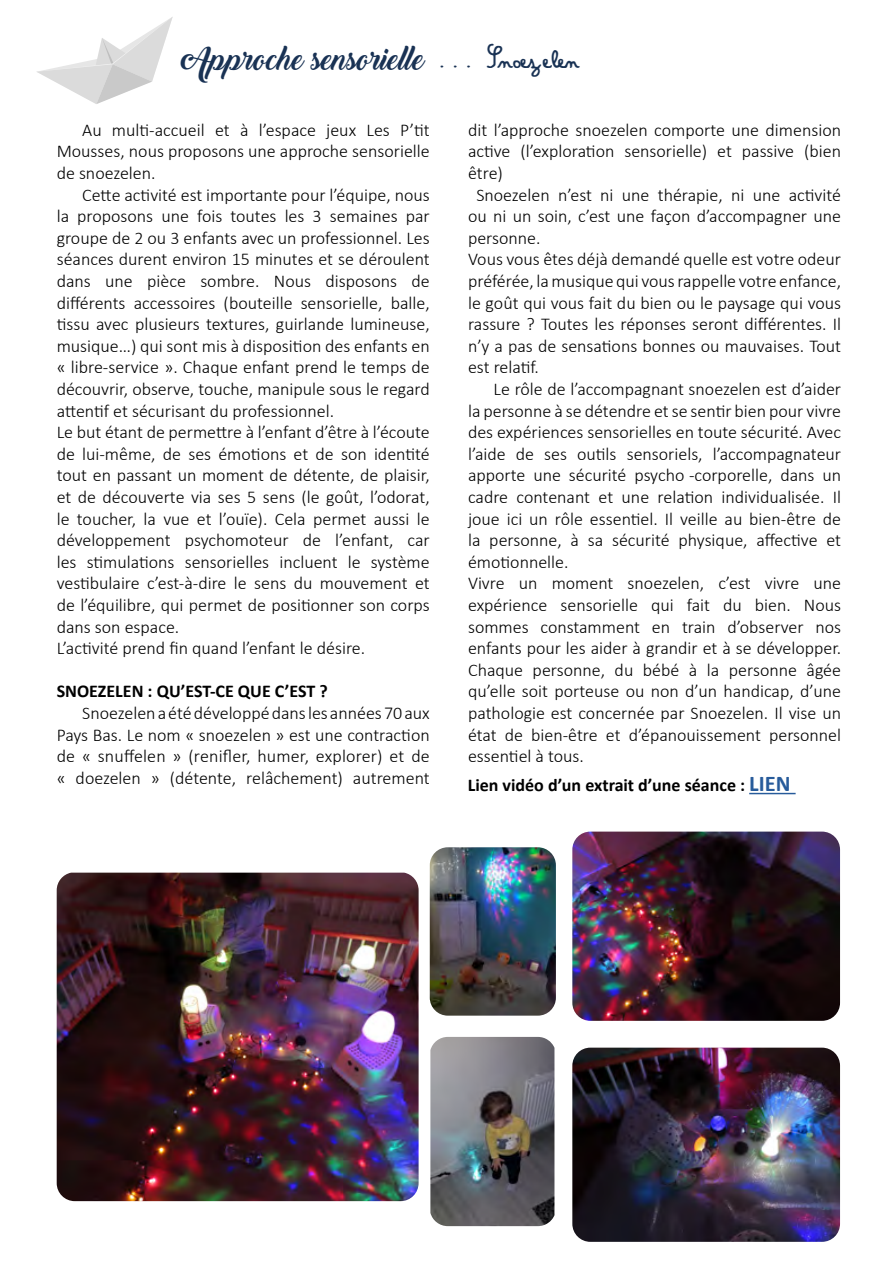
<style>
.page{position:relative;width:893px;height:1263px;background:#fff}
.page>*{position:absolute;margin:0;border:0;box-sizing:border-box;transform-origin:0 0}
.t1{font:30px "Backto Black Demo";color:#193254}
.t2{font:300 18px/21.6px "Calibri";color:#000;text-align:justify}
.t3{font:700 18px "Calibri";color:#000}
.s1{font-family:"Amandine";font-size:25.5px}
.s2{font-size:22.5px;color:#275b9b}
</style>
<div class="page">
<svg style="left:37px;top:17px;width:136px;height:87px"></svg>
<hr style="left:749px;top:793px;width:47px;height:1px;background:#275b9b">
<img style="left:430px;top:847px;width:126px;height:169px">
<img style="left:430px;top:1037px;width:124px;height:189px">
<img style="left:57px;top:873px;width:362px;height:328px">
<img style="left:572px;top:831px;width:268px;height:190px">
<img style="left:572px;top:1048px;width:268px;height:194px">
<h1 class="t1" style="left:183px;top:42px;width:397px">Approche sensorielle <span class="s1">... Snoezelen</span></h1>
<p class="t2" style="left:57px;top:119px;width:375px;text-indent:26px">Au multi-accueil et à l’espace jeux Les P’tit Mousses, nous proposons une approche sensorielle de snoezelen.</p>
<p class="t2" style="left:57px;top:184px;width:375px;text-align:left;text-indent:26px">Cette activité est importante pour l’équipe, nous la proposons une fois toutes les 3 semaines par groupe de 2 ou 3 enfants avec un professionnel. Les séances durent environ 15 minutes et se déroulent dans une pièce sombre. Nous disposons de différents accessoires (bouteille sensorielle, balle, tissu avec plusieurs textures, guirlande lumineuse, musique…) qui sont mis à disposition des enfants en « libre-service ». Chaque enfant prend le temps de découvrir, observe, touche, manipule sous le regard attentif et sécurisant du professionnel.<br>Le but étant de permettre à l’enfant d’être à l’écoute de lui-même, de ses émotions et de son identité tout en passant un moment de détente, de plaisir, et de découverte via ses 5 sens (le goût, l’odorat, le toucher, la vue et l’ouïe). Cela permet aussi le développement psychomoteur de l’enfant, car les stimulations sensorielles incluent le système vestibulaire c’est-à-dire le sens du mouvement et de l’équilibre, qui permet de positionner son corps dans son espace.<br>L’activité prend fin quand l’enfant le désire.</p>
<p class="t3" style="left:57px;top:679px;width:273px">SNOEZELEN : QU’EST-CE QUE C’EST ?</p>
<p class="t2" style="left:57px;top:702px;width:375px;text-indent:26px">Snoezelen a été développé dans les années 70 aux Pays Bas. Le nom « snoezelen » est une contraction de « snuffelen » (renifler, humer, explorer) et de « doezelen » (détente, relâchement) autrement</p>
<p class="t2" style="left:468px;top:119px;width:375px">dit l’approche snoezelen comporte une dimension</p>
<p class="t2" style="left:468px;top:140px;width:375px">active (l’exploration sensorielle) et passive (bien</p>
<p class="t2" style="left:468px;top:162px;width:36px">être)</p>
<p class="t2" style="left:476px;top:184px;width:366px">Snoezelen n’est ni une thérapie, ni une activité</p>
<p class="t2" style="left:468px;top:205px;width:375px">ou ni un soin, c’est une façon d’accompagner une</p>
<p class="t2" style="left:468px;top:227px;width:74px">personne.</p>
<p class="t2" style="left:468px;top:248px;width:375px">Vous vous êtes déjà demandé quelle est votre odeur</p>
<p class="t2" style="left:468px;top:270px;width:375px">préférée, la musique qui vous rappelle votre enfance,</p>
<p class="t2" style="left:468px;top:292px;width:375px">le goût qui vous fait du bien ou le paysage qui vous</p>
<p class="t2" style="left:468px;top:313px;width:375px">rassure ? Toutes les réponses seront différentes. Il</p>
<p class="t2" style="left:468px;top:335px;width:375px">n’y a pas de sensations bonnes ou mauvaises. Tout</p>
<p class="t2" style="left:468px;top:356px;width:72px">est relatif.</p>
<p class="t2" style="left:494px;top:378px;width:349px">Le rôle de l’accompagnant snoezelen est d’aider</p>
<p class="t2" style="left:468px;top:400px;width:375px">la personne à se détendre et se sentir bien pour vivre</p>
<p class="t2" style="left:468px;top:421px;width:375px">des expériences sensorielles en toute sécurité. Avec</p>
<p class="t2" style="left:468px;top:443px;width:375px">l’aide de ses outils sensoriels, l’accompagnateur</p>
<p class="t2" style="left:468px;top:464px;width:375px">apporte une sécurité psycho -corporelle, dans un</p>
<p class="t2" style="left:468px;top:486px;width:375px">cadre contenant et une relation individualisée. Il</p>
<p class="t2" style="left:468px;top:508px;width:375px">joue ici un rôle essentiel. Il veille au bien-être de</p>
<p class="t2" style="left:468px;top:529px;width:375px">la personne, à sa sécurité physique, affective et</p>
<p class="t2" style="left:468px;top:551px;width:102px">émotionnelle.</p>
<p class="t2" style="left:468px;top:572px;width:375px">Vivre un moment snoezelen, c’est vivre une</p>
<p class="t2" style="left:468px;top:594px;width:375px">expérience sensorielle qui fait du bien. Nous</p>
<p class="t2" style="left:468px;top:616px;width:375px">sommes constamment en train d’observer nos</p>
<p class="t2" style="left:468px;top:637px;width:375px">enfants pour les aider à grandir et à se développer.</p>
<p class="t2" style="left:468px;top:659px;width:375px">Chaque personne, du bébé à la personne âgée</p>
<p class="t2" style="left:468px;top:680px;width:375px">qu’elle soit porteuse ou non d’un handicap, d’une</p>
<p class="t2" style="left:468px;top:702px;width:375px">pathologie est concernée par Snoezelen. Il vise un</p>
<p class="t2" style="left:468px;top:724px;width:375px">état de bien-être et d’épanouissement personnel</p>
<p class="t2" style="left:468px;top:745px;width:117px">essentiel à tous.</p>
<p class="t3" style="left:468px;top:772px;width:324px">Lien vidéo d’un extrait d’une séance : <span class="s2">LIEN</span></p>
</div>
